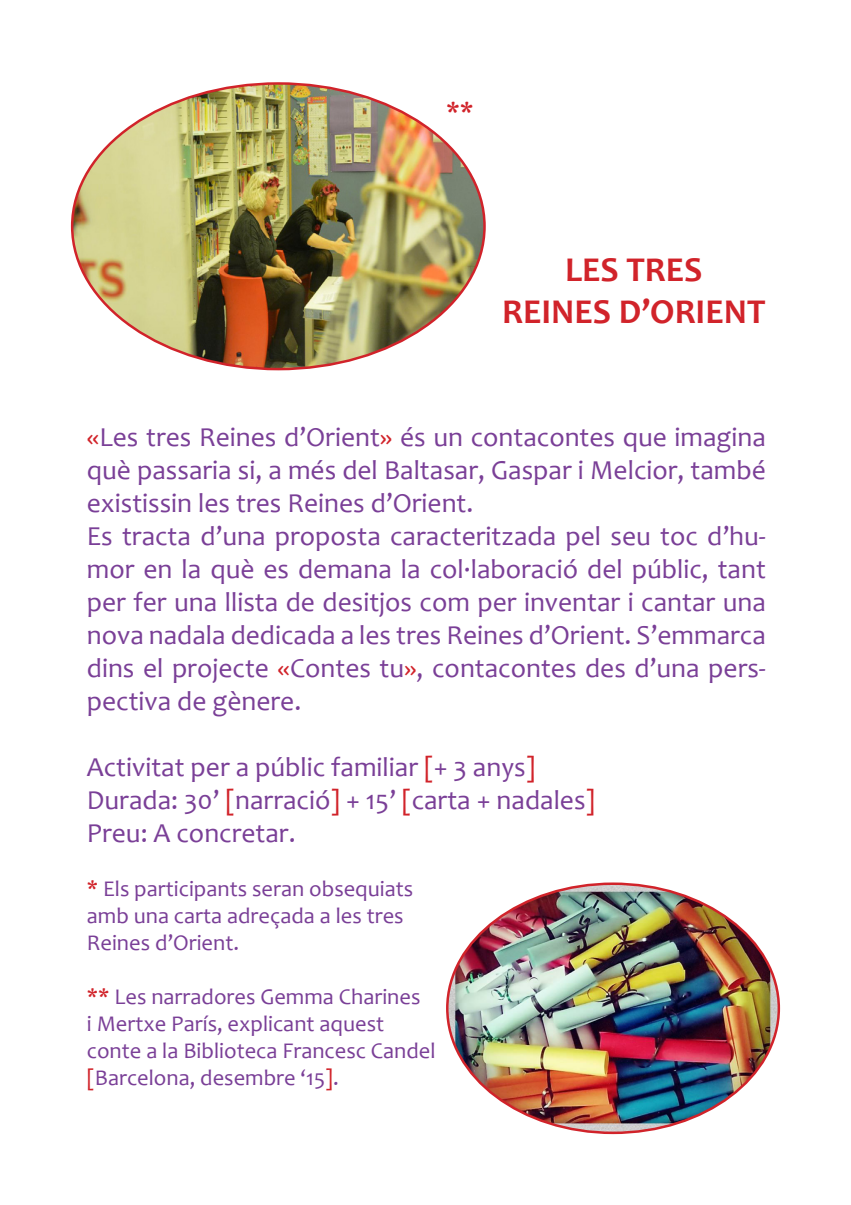
<style>
.page{position:relative;width:851px;height:1205px;background:#fff}
.page>*{position:absolute;margin:0;border:0;box-sizing:border-box;transform-origin:0 0}
.t1{font:700 35px "Candara";color:#d1232a}
.t2{font:27.5px/33px "Candara";color:#7a3f97;text-align:justify}
.t3{font:27.5px "Candara";color:#d1232a}
.t4{font:22.5px "Candara";color:#7a3f97}
.s1{color:#d1232a}
</style>
<div class="page">
<img style="left:72px;top:83px;width:412px;height:286px">
<img style="left:447px;top:885px;width:331px;height:248px">
<p class="t3" style="left:446px;top:95px;width:29px">**</p>
<p class="t1" style="left:565px;top:248px;width:139px">LES TRES</p>
<p class="t1" style="left:502px;top:290px;width:265px">REINES D’ORIENT</p>
<p class="t2" style="left:87px;top:420px;width:680px"><span class="s1">«</span>Les tres Reines d’Orient<span class="s1">»</span> és un contacontes que imagina què passaria si, a més del Baltasar, Gaspar i Melcior, també existissin les tres Reines d’Orient.</p>
<p class="t2" style="left:87px;top:519px;width:680px">Es tracta d’una proposta caracteritzada pel seu toc d’hu&shy;mor en la què es demana la col·laboració del públic, tant per fer una llista de desitjos com per inventar i cantar una nova nadala dedicada a les tres Reines d’Orient. S’emmarca dins el projecte <span class="s1">«</span>Contes tu<span class="s1">»</span>, contacontes des d’una pers&shy;pectiva de gènere.</p>
<p class="t2" style="left:87px;top:750px;width:450px">Activitat per a públic familiar <span class="s1">[</span>+ 3 anys<span class="s1">]</span></p>
<p class="t2" style="left:87px;top:783px;width:510px">Durada: 30’ <span class="s1">[</span>narració<span class="s1">]</span> + 15’ <span class="s1">[</span>carta + nadales<span class="s1">]</span></p>
<p class="t2" style="left:87px;top:816px;width:210px">Preu: A concretar.</p>
<p class="t4" style="left:87px;top:874px;width:328px"><span class="s1">*</span> Els participants seran obsequiats</p>
<p class="t4" style="left:87px;top:901px;width:318px">amb una carta adreçada a les tres</p>
<p class="t4" style="left:87px;top:928px;width:154px">Reines d’Orient.</p>
<p class="t4" style="left:87px;top:982px;width:335px"><span class="s1">**</span> Les narradores Gemma Charines</p>
<p class="t4" style="left:87px;top:1009px;width:299px">i Mertxe París, explicant aquest</p>
<p class="t4" style="left:87px;top:1036px;width:350px">conte a la Biblioteca Francesc Candel</p>
<p class="t4" style="left:87px;top:1063px;width:253px"><span class="s1">[</span>Barcelona, desembre ‘15<span class="s1">]</span>.</p>
</div>
